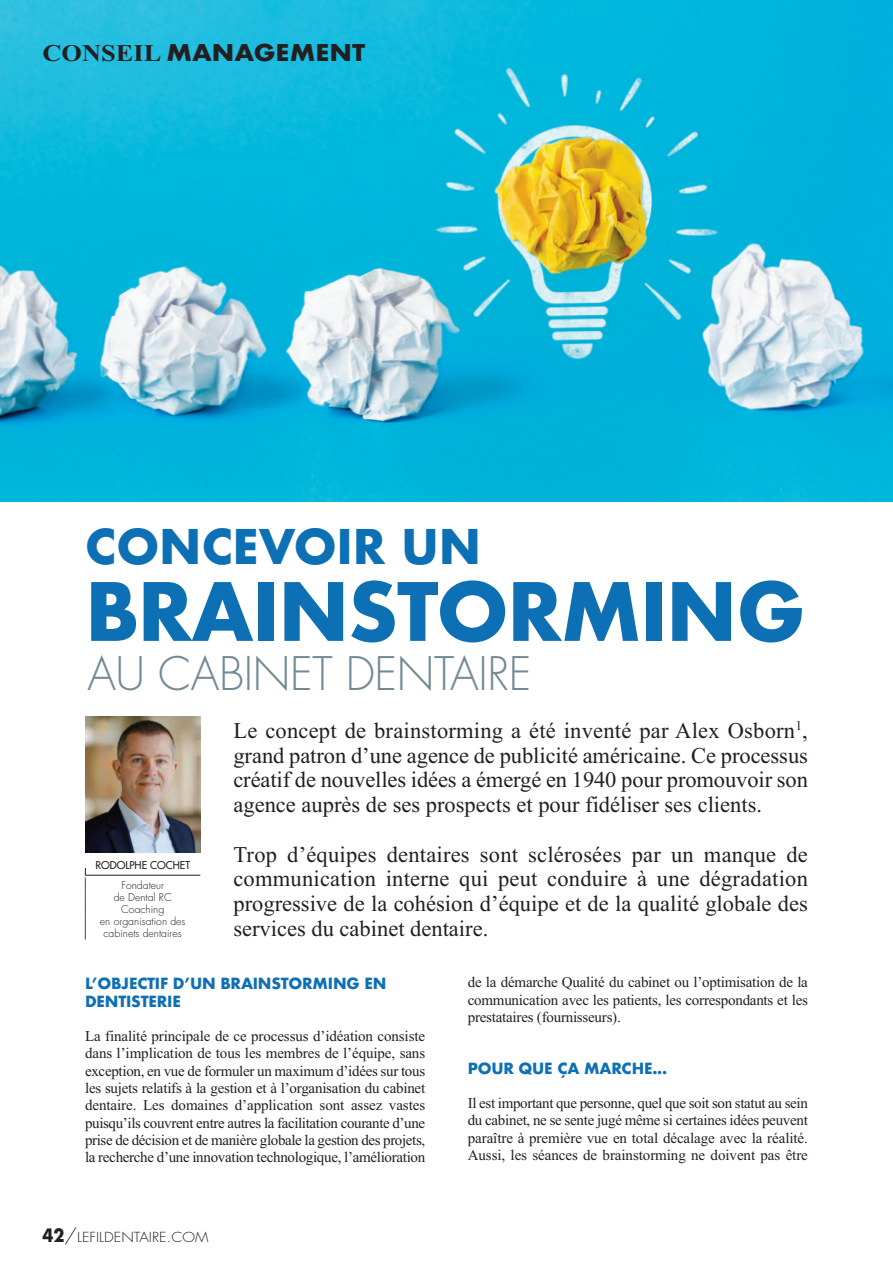
<style>
.page{position:relative;width:893px;height:1263px;background:#fff}
.page>*{position:absolute;margin:0;border:0;box-sizing:border-box;transform-origin:0 0}
.t1{font:700 78px "Futura";letter-spacing:-.02em;color:#0d70b5}
.t2{font:700 46.5px "Futura";letter-spacing:-.005em;color:#0d70b5}
.t3{font:300 45px "Futura";letter-spacing:-.01em;color:#738a95}
.t4{font:22.5px/24.8px "Times New Roman";color:#231f20;text-align:justify}
.t5{font:700 22.5px "Futura";color:#231f20;scale:1.1 1}
.t6{font:15px/17.2px "Times New Roman";letter-spacing:-.015em;color:#231f20;text-align:justify}
.t7{font:700 15px/17.2px "Futura";letter-spacing:-.015em;color:#0d70b5}
.t8{font:300 13.5px "Futura";color:#231f20;scale:1.1 1}
.t9{font:300 10.5px/12px "Futura";color:#231f20;text-align:center}
.t10{font:10.5px "Futura";color:#231f20}
.s1{font-family:"Times New Roman";font-size:24px}
.s2{font-weight:700;font-size:18px}
.s3{font-size:18px}
</style>
<div class="page">
<img style="left:0;top:0;width:893px;height:502px">
<img style="left:85px;top:717px;width:115px;height:135px">
<hr style="left:85px;top:875px;width:115px;height:1px;background:#231f20">
<svg style="left:85px;top:868px;width:1px;height:72px"></svg>
<h3 class="t5" style="left:43px;top:36px;width:295px"><span class="s1">cOnSEIL</span> MANAGEMENT</h3>
<h2 class="t2" style="left:85px;top:513px;width:397px">CONCEVOIR UN</h2>
<h1 class="t1" style="left:85px;top:555px;width:722px">BRAINSTORMING</h1>
<h3 class="t3" style="left:87px;top:653px;width:446px">AU CABINET DENTAIRE</h3>
<p class="t10" style="left:95px;top:859px;width:96px">RODOLPHE COCHET</p>
<p class="t9" style="left:100px;top:880px;width:87px">Fondateur<br>de Dental RC<br>Coaching<br>en organisation des cabinets dentaires</p>
<p class="t4" style="left:233px;top:718px;width:576px">Le concept de brainstorming a été inventé par alex Osborn<sup>1</sup>, grand patron d’une agence de publicité américaine. Ce processus créatif de nouvelles idées a émergé en 1940 pour promouvoir son agence auprès de ses prospects et pour fidéliser ses clients.</p>
<h3 class="t4" style="left:233px;top:841px;width:576px">trop d’équipes dentaires sont sclérosées par un manque de communication interne qui peut conduire à une dégradation progressive de la cohésion d’équipe et de la qualité globale des services du cabinet dentaire.</h3>
<p class="t7" style="left:85px;top:975px;width:303px">L’OBJECTIF D’UN BRAINSTORMING EN<br>DENTISTERIE</p>
<p class="t6" style="left:85px;top:1027px;width:342px">La finalité principale de ce processus d’idéation consiste dans l’implication de tous les membres de l’équipe, sans exception, en vue de formuler un maximum d’idées sur tous les sujets relatifs à la gestion et à l’organisation du cabinet dentaire. Les domaines d’application sont assez vastes puisqu’ils couvrent entre autres la facilitation courante d’une prise de décision et de manière globale la gestion des projets, la recherche d’une innovation technologique, l’amélioration</p>
<p class="t8" style="left:43px;top:1230px;width:152px"><span class="s2">42</span><span class="s3">/</span>LEFILDENTAIRE.COM</p>
<p class="t6" style="left:468px;top:974px;width:342px">de la démarche Qualité du cabinet ou l’optimisation de la communication avec les patients, les correspondants et les prestataires (fournisseurs).</p>
<p class="t7" style="left:468px;top:1059px;width:201px">POUR QUE ÇA MARCHE...</p>
<p class="t6" style="left:468px;top:1094px;width:342px">Il est important que personne, quel que soit son statut au sein du cabinet, ne se sente jugé même si certaines idées peuvent paraître à première vue en total décalage avec la réalité. aussi, les séances de brainstorming ne doivent pas être</p>
</div>
